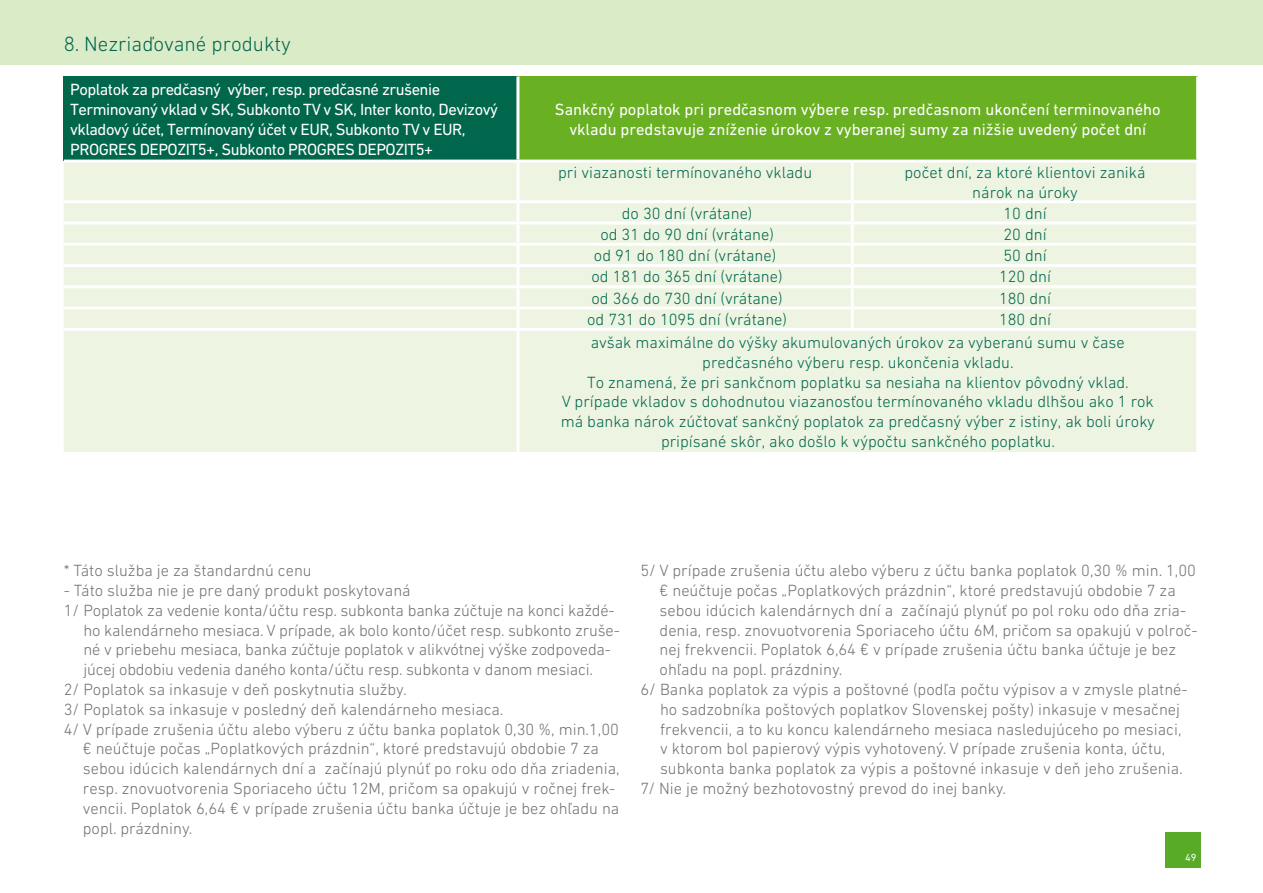
<style>
.page{position:relative;width:1263px;height:893px;background:#fff}
.page>*{position:absolute;margin:0;border:0;box-sizing:border-box;transform-origin:0 0}
.t1{font:300 21px "DIN Next W1 G";color:#00664c}
.t2{font:300 16.5px "DIN Next W1 G";color:#707172}
.t3{font:300 16.5px/19.8px "DIN Next W1 G";color:#00664c;text-align:center}
.t4{font:16.5px/19.8px "DIN Next W1 G";letter-spacing:-.03em;color:#fff}
.t5{font:16.5px/19.8px "DIN Next W1 G";color:#fff;text-align:center}
.t6{font:10.5px "DIN Next W1 G";color:#fff}
</style>
<div class="page">
<div style="left:1165px;top:832px;width:36px;height:36px;background:#57ab27"></div>
<div style="left:0;top:0;width:1263px;height:64px;background:#daebc8"></div>
<div style="left:64px;top:77px;width:454px;height:84px;background:#00664c"></div>
<div style="left:518px;top:77px;width:680px;height:84px;background:#6ab023"></div>
<div style="left:64px;top:163px;width:1132px;height:289px;background:#edf4e2"></div>
<hr style="left:64px;top:160px;width:454px;height:3px;background:#fff">
<hr style="left:516px;top:77px;width:3px;height:83px;background:#fff">
<hr style="left:1196px;top:77px;width:3px;height:83px;background:#fff">
<hr style="left:518px;top:160px;width:334px;height:3px;background:#fff">
<hr style="left:852px;top:160px;width:347px;height:3px;background:#fff">
<hr style="left:516px;top:163px;width:3px;height:37px;background:#fff">
<hr style="left:851px;top:163px;width:3px;height:37px;background:#fff">
<hr style="left:64px;top:200px;width:454px;height:3px;background:#fff">
<hr style="left:516px;top:203px;width:3px;height:19px;background:#fff">
<hr style="left:518px;top:200px;width:334px;height:3px;background:#fff">
<hr style="left:851px;top:203px;width:3px;height:19px;background:#fff">
<hr style="left:852px;top:200px;width:347px;height:3px;background:#fff">
<hr style="left:64px;top:222px;width:454px;height:3px;background:#fff">
<hr style="left:516px;top:225px;width:3px;height:18px;background:#fff">
<hr style="left:518px;top:222px;width:334px;height:3px;background:#fff">
<hr style="left:851px;top:225px;width:3px;height:18px;background:#fff">
<hr style="left:852px;top:222px;width:347px;height:3px;background:#fff">
<hr style="left:64px;top:243px;width:454px;height:3px;background:#fff">
<hr style="left:516px;top:246px;width:3px;height:18px;background:#fff">
<hr style="left:518px;top:243px;width:334px;height:3px;background:#fff">
<hr style="left:851px;top:246px;width:3px;height:18px;background:#fff">
<hr style="left:852px;top:243px;width:347px;height:3px;background:#fff">
<hr style="left:64px;top:264px;width:454px;height:3px;background:#fff">
<hr style="left:516px;top:267px;width:3px;height:18px;background:#fff">
<hr style="left:518px;top:264px;width:334px;height:3px;background:#fff">
<hr style="left:851px;top:267px;width:3px;height:18px;background:#fff">
<hr style="left:852px;top:264px;width:347px;height:3px;background:#fff">
<hr style="left:64px;top:285px;width:454px;height:3px;background:#fff">
<hr style="left:516px;top:288px;width:3px;height:19px;background:#fff">
<hr style="left:518px;top:285px;width:334px;height:3px;background:#fff">
<hr style="left:851px;top:288px;width:3px;height:19px;background:#fff">
<hr style="left:852px;top:285px;width:347px;height:3px;background:#fff">
<hr style="left:64px;top:307px;width:454px;height:3px;background:#fff">
<hr style="left:516px;top:310px;width:3px;height:18px;background:#fff">
<hr style="left:518px;top:307px;width:334px;height:3px;background:#fff">
<hr style="left:851px;top:310px;width:3px;height:18px;background:#fff">
<hr style="left:852px;top:307px;width:347px;height:3px;background:#fff">
<hr style="left:64px;top:328px;width:454px;height:3px;background:#fff">
<hr style="left:516px;top:331px;width:3px;height:121px;background:#fff">
<hr style="left:518px;top:328px;width:334px;height:3px;background:#fff">
<hr style="left:852px;top:328px;width:347px;height:3px;background:#fff">
<p class="t1" style="left:64px;top:32px;width:229px">8. Nezriaďované produkty</p>
<p class="t4" style="left:70px;top:80px;width:429px">Poplatok za predčasný výber, resp. predčasné zrušenie Terminovaný vklad v SK, Subkonto TV v SK, Inter konto, Devizový vkladový účet, Termínovaný účet v EUR, Subkonto TV v EUR, PROGRES DEPOZIT5+, Subkonto PROGRES DEPOZIT5+</p>
<p class="t5" style="left:555px;top:99px;width:607px">Sankčný poplatok pri predčasnom výbere resp. predčasnom ukončení terminovaného vkladu predstavuje zníženie úrokov z vyberanej sumy za nižšie uvedený počet dní</p>
<p class="t3" style="left:558px;top:162px;width:256px">pri viazanosti termínovaného vkladu</p>
<p class="t3" style="left:904px;top:162px;width:242px">počet dní, za ktoré klientovi zaniká nárok na úroky</p>
<p class="t3" style="left:622px;top:203px;width:132px">do 30 dní (vrátane)</p>
<p class="t3" style="left:1003px;top:203px;width:45px">10 dní</p>
<p class="t3" style="left:600px;top:224px;width:175px">od 31 do 90 dní (vrátane)</p>
<p class="t3" style="left:1003px;top:224px;width:45px">20 dní</p>
<p class="t3" style="left:594px;top:245px;width:184px">od 91 do 180 dní (vrátane)</p>
<p class="t3" style="left:1003px;top:245px;width:45px">50 dní</p>
<p class="t3" style="left:592px;top:267px;width:193px">od 181 do 365 dní (vrátane)</p>
<p class="t3" style="left:999px;top:267px;width:54px">120 dní</p>
<p class="t3" style="left:592px;top:288px;width:193px">od 366 do 730 dní (vrátane)</p>
<p class="t3" style="left:999px;top:288px;width:54px">180 dní</p>
<p class="t3" style="left:587px;top:309px;width:201px">od 731 do 1095 dní (vrátane)</p>
<p class="t3" style="left:591px;top:307px;width:535px;line-height:23.2px;text-align:left;text-indent:408px">180 dní<br>avšak maximálne do výšky akumulovaných úrokov za vyberanú sumu v čase</p>
<p class="t3" style="left:561px;top:352px;width:596px">predčasného výberu resp. ukončenia vkladu.<br>To znamená, že pri sankčnom poplatku sa nesiaha na klientov pôvodný vklad.<br>V prípade vkladov s dohodnutou viazanosťou termínovaného vkladu dlhšou ako 1 rok má banka nárok zúčtovať sankčný poplatok za predčasný výber z istiny, ak boli úroky pripísané skôr, ako došlo k výpočtu sankčného poplatku.</p>
<p class="t2" style="left:64px;top:561px;width:249px">* Táto služba je za štandardnú cenu</p>
<p class="t2" style="left:64px;top:581px;width:348px">- Táto služba nie je pre daný produkt poskytovaná</p>
<p class="t2" style="left:64px;top:601px;width:552px">1/ Poplatok za vedenie konta/účtu resp. subkonta banka zúčtuje na konci každé-</p>
<p class="t2" style="left:83px;top:621px;width:538px">ho kalendárneho mesiaca. V prípade, ak bolo konto/účet resp. subkonto zruše-</p>
<p class="t2" style="left:83px;top:640px;width:529px">né v priebehu mesiaca, banka zúčtuje poplatok v alikvótnej výške zodpoveda-</p>
<p class="t2" style="left:83px;top:660px;width:511px">júcej obdobiu vedenia daného konta/účtu resp. subkonta v danom mesiaci.</p>
<p class="t2" style="left:64px;top:680px;width:344px">2/ Poplatok sa inkasuje v deň poskytnutia služby.</p>
<p class="t2" style="left:64px;top:700px;width:441px">3/ Poplatok sa inkasuje v posledný deň kalendárneho mesiaca.</p>
<p class="t2" style="left:64px;top:720px;width:557px">4/ V prípade zrušenia účtu alebo výberu z účtu banka poplatok 0,30 %, min.1,00</p>
<p class="t2" style="left:83px;top:739px;width:518px">€ neúčtuje počas „Poplatkových prázdnin“, ktoré predstavujú obdobie 7 za</p>
<p class="t2" style="left:83px;top:759px;width:538px">sebou idúcich kalendárnych dní a začínajú plynúť po roku odo dňa zriadenia,</p>
<p class="t2" style="left:83px;top:779px;width:534px">resp. znovuotvorenia Sporiaceho účtu 12M, pričom sa opakujú v ročnej frek-</p>
<p class="t2" style="left:83px;top:799px;width:538px">vencii. Poplatok 6,64 € v prípade zrušenia účtu banka účtuje je bez ohľadu na</p>
<p class="t2" style="left:83px;top:819px;width:111px">popl. prázdniny.</p>
<p class="t2" style="left:640px;top:561px;width:557px">5/ V prípade zrušenia účtu alebo výberu z účtu banka poplatok 0,30 % min. 1,00</p>
<p class="t2" style="left:660px;top:581px;width:518px">€ neúčtuje počas „Poplatkových prázdnin“, ktoré predstavujú obdobie 7 za</p>
<p class="t2" style="left:660px;top:601px;width:528px">sebou idúcich kalendárnych dní a začínajú plynúť po pol roku odo dňa zria-</p>
<p class="t2" style="left:660px;top:621px;width:540px">denia, resp. znovuotvorenia Sporiaceho účtu 6M, pričom sa opakujú v polroč-</p>
<p class="t2" style="left:660px;top:640px;width:518px">nej frekvencii. Poplatok 6,64 € v prípade zrušenia účtu banka účtuje je bez</p>
<p class="t2" style="left:660px;top:660px;width:184px">ohľadu na popl. prázdniny.</p>
<p class="t2" style="left:640px;top:680px;width:549px">6/ Banka poplatok za výpis a poštovné (podľa počtu výpisov a v zmysle platné-</p>
<p class="t2" style="left:660px;top:700px;width:522px">ho sadzobníka poštových poplatkov Slovenskej pošty) inkasuje v mesačnej</p>
<p class="t2" style="left:660px;top:720px;width:523px">frekvencii, a to ku koncu kalendárneho mesiaca nasledujúceho po mesiaci,</p>
<p class="t2" style="left:660px;top:739px;width:507px">v ktorom bol papierový výpis vyhotovený. V prípade zrušenia konta, účtu,</p>
<p class="t2" style="left:660px;top:759px;width:524px">subkonta banka poplatok za výpis a poštovné inkasuje v deň jeho zrušenia.</p>
<p class="t2" style="left:640px;top:779px;width:367px">7/ Nie je možný bezhotovostný prevod do inej banky.</p>
<p class="t6" style="left:1185px;top:851px;width:13px">49</p>
</div>
